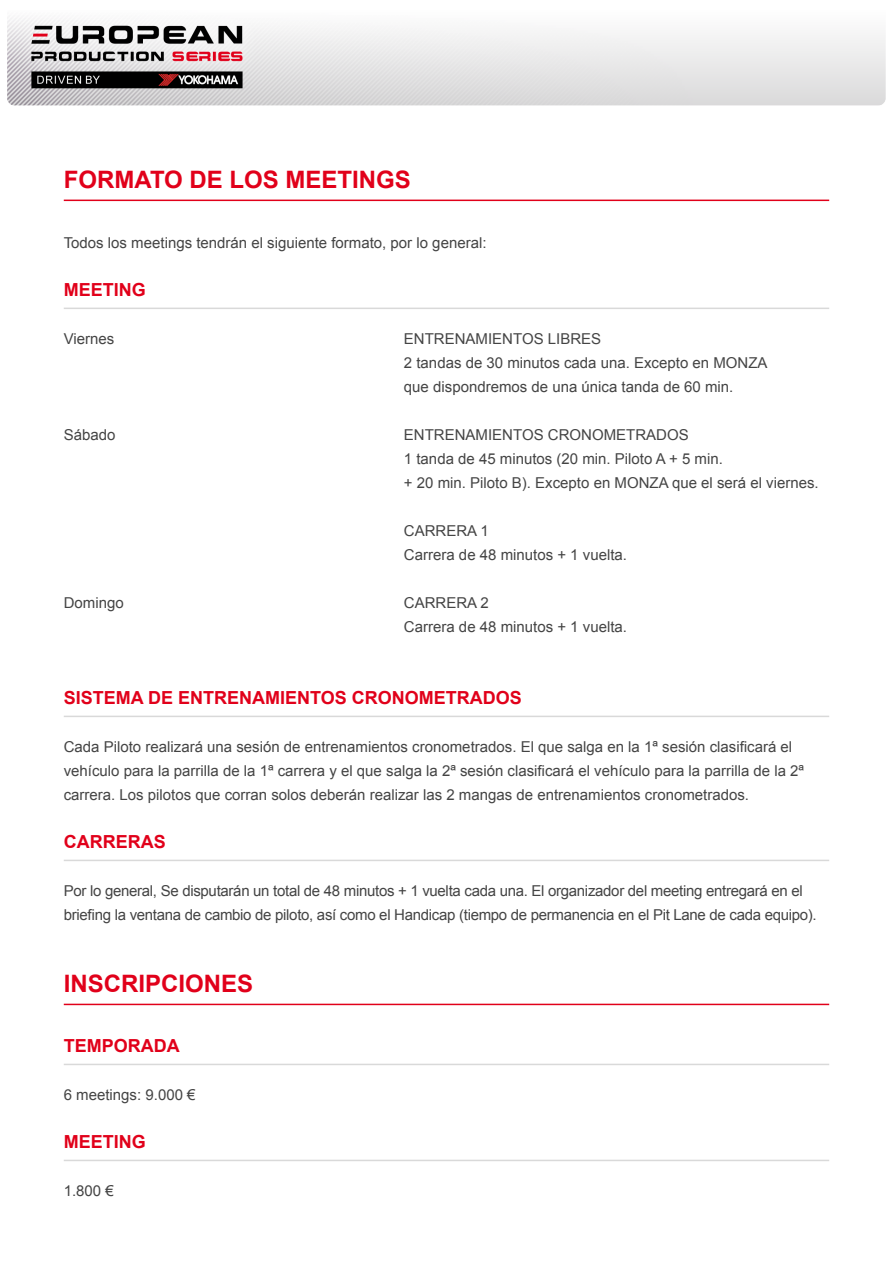
<style>
.page{position:relative;width:893px;height:1263px;background:#fff}
.page>*{position:absolute;margin:0;border:0;box-sizing:border-box;transform-origin:0 0}
.t1{font:700 24px "Arial";color:#e1001a}
.t2{font:700 18px "Arial";color:#e1001a}
.t3{font:15px/24px "Arial";color:#444}
.t4{font:15px/24px "Arial";letter-spacing:-.02em;color:#444}
</style>
<div class="page">
<img style="left:7px;top:17px;width:879px;height:89px">
<hr style="left:64px;top:200px;width:765px;height:1px;background:#e1001a">
<hr style="left:64px;top:308px;width:765px;height:1px;background:#d9d9d9">
<hr style="left:64px;top:716px;width:765px;height:1px;background:#d9d9d9">
<hr style="left:64px;top:860px;width:765px;height:1px;background:#d9d9d9">
<hr style="left:64px;top:1004px;width:765px;height:1px;background:#e1001a">
<hr style="left:64px;top:1064px;width:765px;height:1px;background:#d9d9d9">
<hr style="left:64px;top:1160px;width:765px;height:1px;background:#d9d9d9">
<h1 class="t1" style="left:64px;top:166px;width:349px">FORMATO DE LOS MEETINGS</h1>
<p class="t3" style="left:64px;top:230px;width:424px">Todos los meetings tendrán el siguiente formato, por lo general:</p>
<p class="t2" style="left:64px;top:279px;width:84px">MEETING</p>
<p class="t3" style="left:64px;top:326px;width:52px">Viernes</p>
<p class="t3" style="left:404px;top:326px;width:365px">ENTRENAMIENTOS LIBRES<br>2 tandas de 30 minutos cada una. Excepto en MONZA que dispondremos de una única tanda de 60 min.</p>
<p class="t3" style="left:64px;top:422px;width:53px">Sábado</p>
<p class="t3" style="left:404px;top:422px;width:416px">ENTRENAMIENTOS CRONOMETRADOS<br>1 tanda de 45 minutos (20 min. Piloto A + 5 min.<br>+ 20 min. Piloto B). Excepto en MONZA que el será el viernes.</p>
<p class="t3" style="left:404px;top:518px;width:225px">CARRERA 1<br>Carrera de 48 minutos + 1 vuelta.</p>
<p class="t3" style="left:64px;top:590px;width:62px">Domingo</p>
<p class="t3" style="left:404px;top:590px;width:225px">CARRERA 2<br>Carrera de 48 minutos + 1 vuelta.</p>
<p class="t2" style="left:64px;top:687px;width:460px">SISTEMA DE ENTRENAMIENTOS CRONOMETRADOS</p>
<p class="t3" style="left:64px;top:734px;width:742px">Cada Piloto realizará una sesión de entrenamientos cronometrados. El que salga en la 1ª sesión clasificará el vehículo para la parrilla de la 1ª carrera y el que salga la 2ª sesión clasificará el vehículo para la parrilla de la 2ª carrera. Los pilotos que corran solos deberán realizar las 2 mangas de entrenamientos cronometrados.</p>
<p class="t2" style="left:64px;top:831px;width:103px">CARRERAS</p>
<p class="t4" style="left:64px;top:878px;width:754px">Por lo general, Se disputarán un total de 48 minutos + 1 vuelta cada una. El organizador del meeting entregará en el briefing la ventana de cambio de piloto, así como el Handicap (tiempo de permanencia en el Pit Lane de cada equipo).</p>
<h1 class="t1" style="left:64px;top:970px;width:191px">INSCRIPCIONES</h1>
<p class="t2" style="left:64px;top:1035px;width:117px">TEMPORADA</p>
<p class="t3" style="left:64px;top:1082px;width:133px">6 meetings: 9.000 €</p>
<p class="t2" style="left:64px;top:1131px;width:84px">MEETING</p>
<p class="t3" style="left:64px;top:1178px;width:52px">1.800 €</p>
</div>
